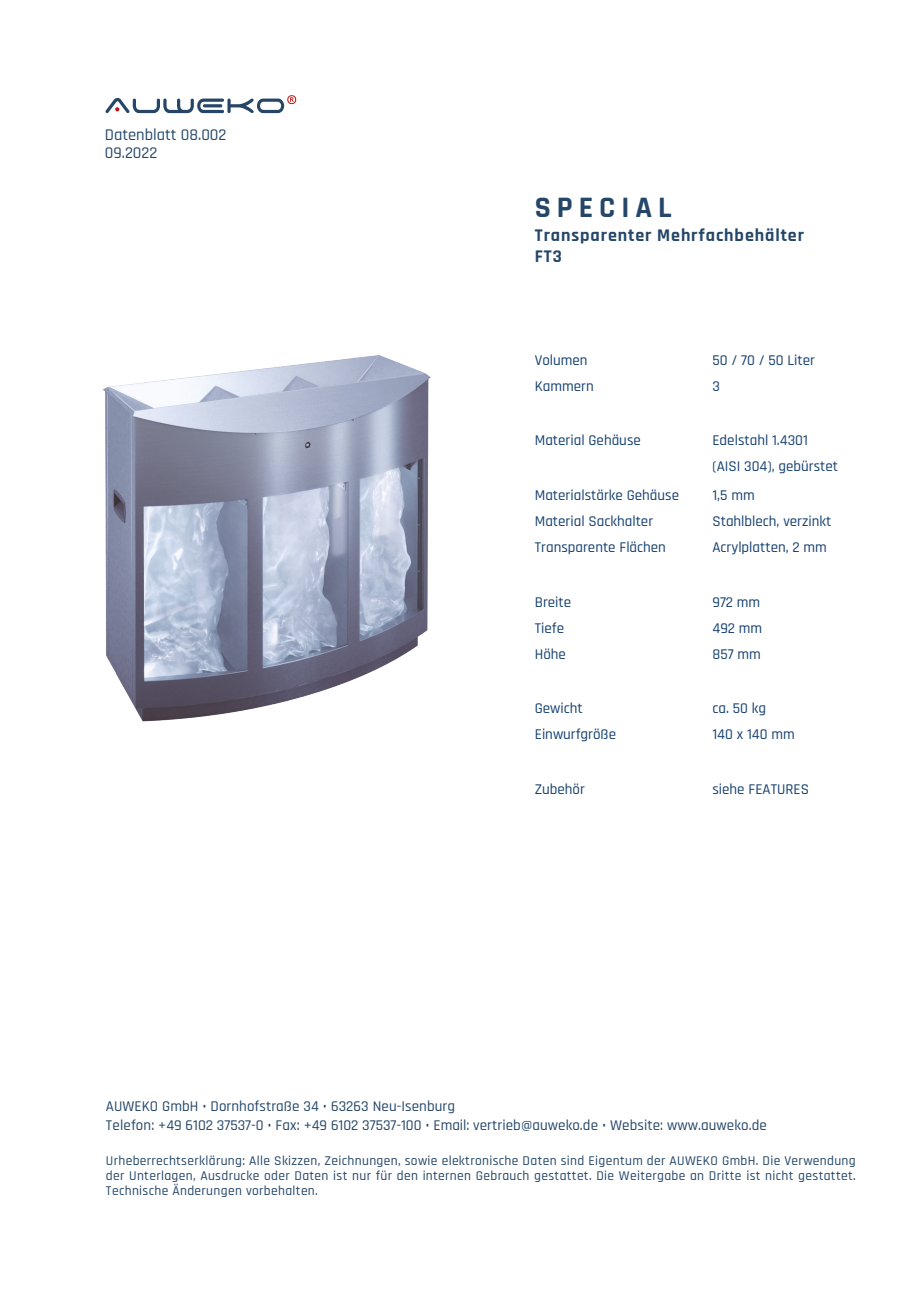
<style>
.page{position:relative;width:919px;height:1289px;background:#fff}
.page>*{position:absolute;margin:0;border:0;box-sizing:border-box;transform-origin:0 0}
.t1{font:700 30px "Rajdhani";letter-spacing:.2em;color:#244668}
.t2{font:700 18px "Rajdhani";letter-spacing:.05em;color:#244668}
.t3{font:500 16.5px "Rajdhani";color:#254768}
.t4{font:500 15px "Rajdhani";color:#154070}
.t5{font:500 15px "Rajdhani";letter-spacing:.005em;color:#244668}
.t6{font:500 13.5px/15px "Rajdhani";letter-spacing:.025em;color:#244668;text-align:justify}
</style>
<div class="page">
<img style="left:103px;top:355px;width:328px;height:367px">
<svg style="left:105px;top:95px;width:191px;height:18px"></svg>
<p class="t3" style="left:105px;top:125px;width:123px">Datenblatt 08.002</p>
<p class="t3" style="left:105px;top:143px;width:54px">09.2022</p>
<p class="t1" style="left:534px;top:189px;width:138px">SPECIAL</p>
<p class="t2" style="left:534px;top:224px;width:271px">Transparenter Mehrfachbehälter</p>
<p class="t2" style="left:534px;top:245px;width:29px">FT3</p>
<p class="t4" style="left:534px;top:351px;width:54px">Volumen</p>
<p class="t4" style="left:712px;top:351px;width:104px">50 / 70 / 50 Liter</p>
<p class="t4" style="left:534px;top:377px;width:60px">Kammern</p>
<p class="t4" style="left:712px;top:377px;width:9px">3</p>
<p class="t4" style="left:534px;top:431px;width:108px">Material Gehäuse</p>
<p class="t4" style="left:712px;top:431px;width:97px">Edelstahl 1.4301</p>
<p class="t4" style="left:712px;top:457px;width:127px">(AISI 304), gebürstet</p>
<p class="t4" style="left:534px;top:486px;width:146px">Materialstärke Gehäuse</p>
<p class="t4" style="left:712px;top:486px;width:44px">1,5 mm</p>
<p class="t4" style="left:534px;top:512px;width:120px">Material Sackhalter</p>
<p class="t4" style="left:712px;top:512px;width:120px">Stahlblech, verzinkt</p>
<p class="t4" style="left:534px;top:538px;width:133px">Transparente Flächen</p>
<p class="t4" style="left:712px;top:538px;width:116px">Acrylplatten, 2 mm</p>
<p class="t4" style="left:534px;top:593px;width:38px">Breite</p>
<p class="t4" style="left:712px;top:593px;width:49px">972 mm</p>
<p class="t4" style="left:534px;top:619px;width:31px">Tiefe</p>
<p class="t4" style="left:712px;top:619px;width:51px">492 mm</p>
<p class="t4" style="left:534px;top:645px;width:33px">Höhe</p>
<p class="t4" style="left:712px;top:645px;width:50px">857 mm</p>
<p class="t4" style="left:534px;top:699px;width:50px">Gewicht</p>
<p class="t4" style="left:712px;top:699px;width:55px">ca. 50 kg</p>
<p class="t4" style="left:534px;top:725px;width:83px">Einwurfgröße</p>
<p class="t4" style="left:712px;top:725px;width:84px">140 x 140 mm</p>
<p class="t4" style="left:534px;top:780px;width:52px">Zubehör</p>
<p class="t4" style="left:712px;top:780px;width:98px">siehe FEATURES</p>
<p class="t5" style="left:106px;top:1097px;width:350px">AUWEKO GmbH • Dornhofstraße 34 • 63263 Neu-Isenburg</p>
<p class="t5" style="left:106px;top:1116px;width:662px">Telefon: +49 6102 37537-0 • Fax: +49 6102 37537-100 • Email: vertrieb@auweko.de • Website: www.auweko.de</p>
<p class="t6" style="left:106px;top:1153px;width:751px">Urheberrechtserklärung: Alle Skizzen, Zeichnungen, sowie elektronische Daten sind Eigentum der AUWEKO GmbH. Die Verwendung der Unterlagen, Ausdrucke oder Daten ist nur für den internen Gebrauch gestattet. Die Weitergabe an Dritte ist nicht gestattet.<br>Technische Änderungen vorbehalten.</p>
</div>
